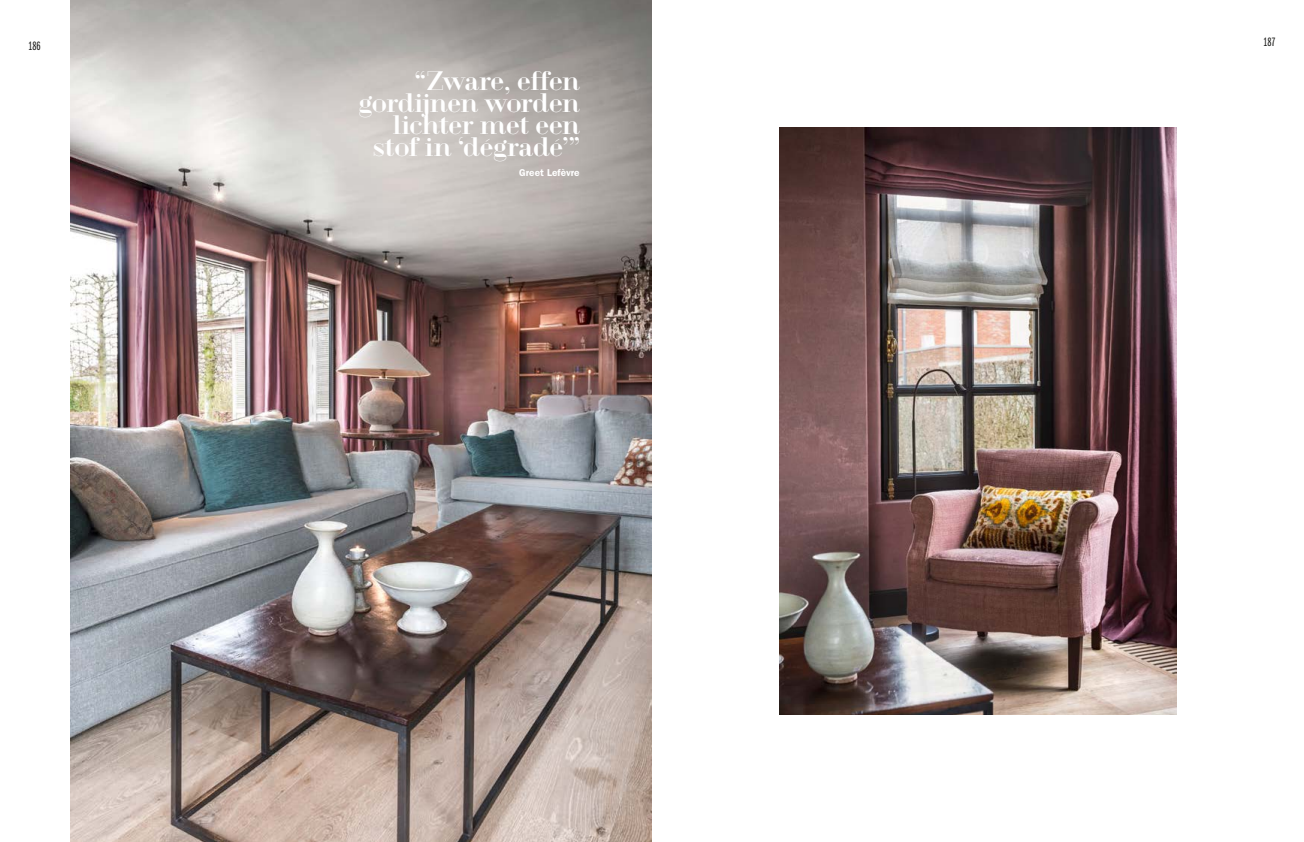
<style>
.page{position:relative;width:1304px;height:842px;background:#fff}
.page>*{position:absolute;margin:0;border:0;box-sizing:border-box;transform-origin:0 0}
.t1{font:25px/22px "Geotica Three";letter-spacing:-.01em;color:#fff;text-align:right}
.t2{font:12.6px "ITC Franklin Gothic Std Bk X Cp";color:#1a1a18}
.t3{font:600 10px "ITC Franklin Gothic Std";letter-spacing:.005em;color:#fff}
</style>
<div class="page">
<img style="left:71px;top:0;width:581px;height:842px">
<img style="left:780px;top:128px;width:396px;height:586px">
<p class="t2" style="left:28px;top:39px;width:14px">186</p>
<p class="t1" style="left:359px;top:70px;width:223px">“Zware, effen gordijnen worden lichter met een stof in ‘dégradé’”</p>
<p class="t3" style="left:519px;top:167px;width:62px">Greet Lefèvre</p>
<p class="t2" style="left:1263px;top:36px;width:14px">187</p>
</div>
